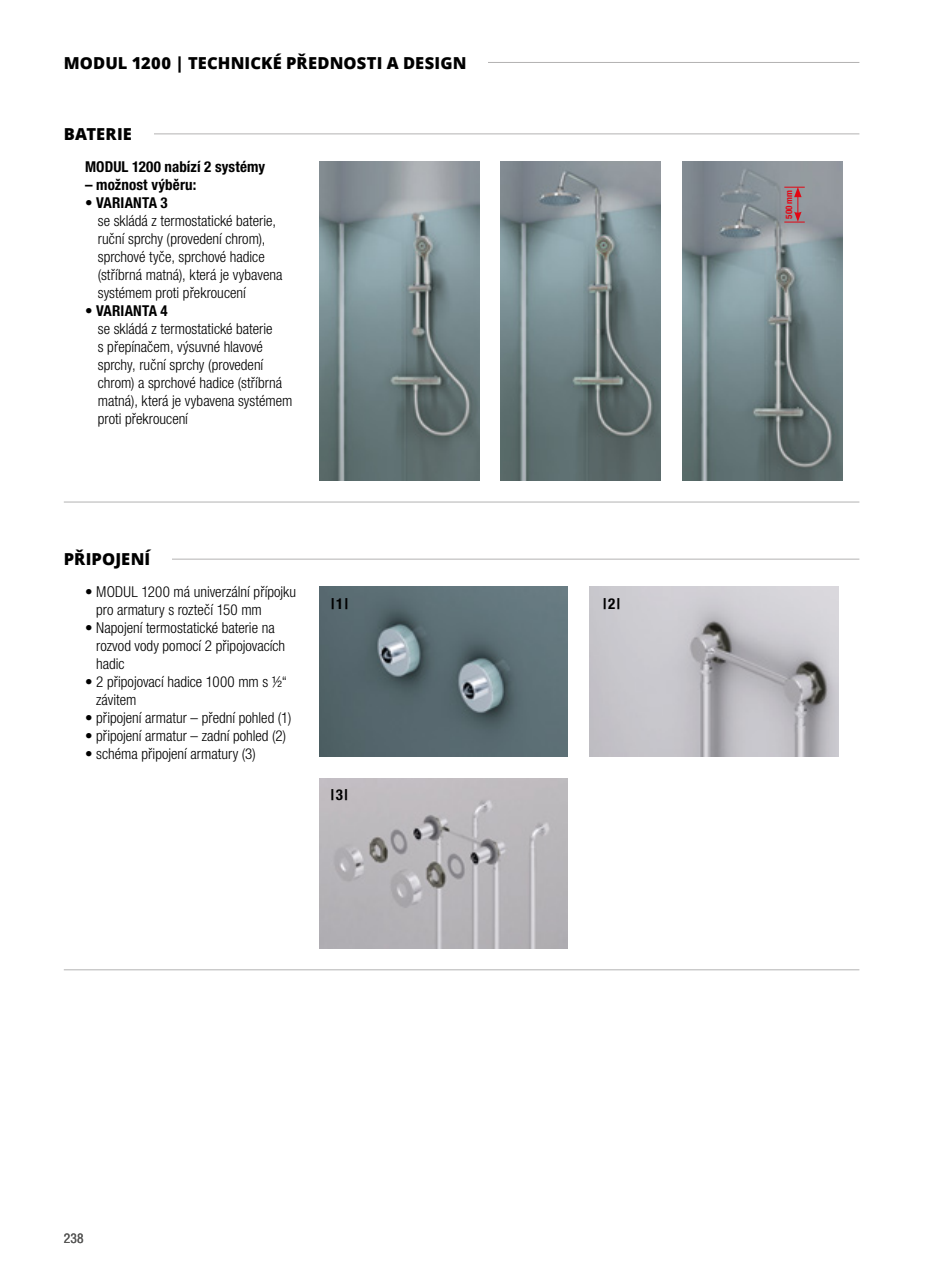
<style>
.page{position:relative;width:936px;height:1263px;background:#fff}
.page>*{position:absolute;margin:0;border:0;box-sizing:border-box;transform-origin:0 0}
.t1{font:800 16.5px "Open Sans";letter-spacing:.01em;color:#000}
.t2{font:300 condensed 15px/18px "Helvetica Neue LT Pro";color:#000}
.t3{font:700 condensed 15px "Helvetica Neue LT Pro";letter-spacing:.005em;color:#000}
.t4{font:condensed 13.5px "Helvetica Neue LT Pro";color:#575756}
.t5{font:700 condensed 9px "Helvetica Neue LT Pro";color:#e30613}
</style>
<div class="page">
<hr style="left:64px;top:62px;width:795px;height:1px;background:#b3b2b2">
<img style="left:319px;top:161px;width:160px;height:319px">
<img style="left:500px;top:161px;width:160px;height:319px">
<img style="left:682px;top:161px;width:160px;height:319px">
<svg style="left:784px;top:187px;width:20px;height:36px"></svg>
<img style="left:319px;top:587px;width:249px;height:170px">
<img style="left:589px;top:587px;width:249px;height:170px">
<img style="left:319px;top:778px;width:249px;height:170px">
<hr style="left:68px;top:559px;width:791px;height:1px;background:#b3b2b2">
<hr style="left:68px;top:133px;width:791px;height:1px;background:#b3b2b2">
<hr style="left:64px;top:502px;width:795px;height:1px;background:#b3b2b2">
<hr style="left:64px;top:969px;width:795px;height:1px;background:#b3b2b2">
<div style="left:64px;top:56px;width:423px;height:13px;background:#fff"></div>
<div style="left:64px;top:553px;width:108px;height:12px;background:#fff"></div>
<div style="left:64px;top:128px;width:90px;height:12px;background:#fff"></div>
<p class="t1" style="left:64px;top:50px;width:404px">MODUL 1200 | TECHNICKÉ PŘEDNOSTI A DESIGN</p>
<p class="t1" style="left:64px;top:122px;width:70px">BATERIE</p>
<p class="t3" style="left:85px;top:158px;width:181px">MODUL 1200 nabízí 2 systémy</p>
<p class="t3" style="left:85px;top:176px;width:113px">– možnost výběru:</p>
<p class="t3" style="left:85px;top:194px;width:84px">• VARIANTA 3</p>
<p class="t2" style="left:98px;top:212px;width:186px">se skládá z termostatické baterie, ruční sprchy (provedení chrom), sprchové tyče, sprchové hadice (stříbrná matná), která je vybavena systémem proti překroucení</p>
<p class="t3" style="left:85px;top:302px;width:84px">• VARIANTA 4</p>
<p class="t2" style="left:98px;top:320px;width:196px">se skládá z termostatické baterie<br>s přepínačem, výsuvné hlavové sprchy, ruční sprchy (provedení chrom) a sprchové hadice (stříbrná matná), která je vybavena systémem proti překroucení</p>
<p class="t1" style="left:64px;top:547px;width:88px">PŘIPOJENÍ</p>
<p class="t2" style="left:96px;top:583px;width:201px;text-indent:-11px">• MODUL 1200 má univerzální přípojku pro armatury s roztečí 150 mm</p>
<p class="t2" style="left:96px;top:619px;width:190px;text-indent:-11px">• Napojení termostatické baterie na rozvod vody pomocí 2 připojovacích hadic</p>
<p class="t2" style="left:96px;top:673px;width:192px;text-indent:-11px">• 2 připojovací hadice 1000 mm s ½“ závitem</p>
<p class="t2" style="left:85px;top:709px;width:208px">• připojení armatur – přední pohled (1)</p>
<p class="t2" style="left:85px;top:727px;width:203px">• připojení armatur – zadní pohled (2)</p>
<p class="t2" style="left:85px;top:745px;width:172px">• schéma připojení armatury (3)</p>
<p class="t3" style="left:331px;top:594px;width:18px">|1|</p>
<p class="t3" style="left:603px;top:594px;width:18px">|2|</p>
<p class="t3" style="left:331px;top:786px;width:18px">|3|</p>
<p class="t5" style="left:783px;top:219px;width:30px;rotate:-90deg">500 mm</p>
<p class="t4" style="left:64px;top:1230px;width:21px">238</p>
</div>
